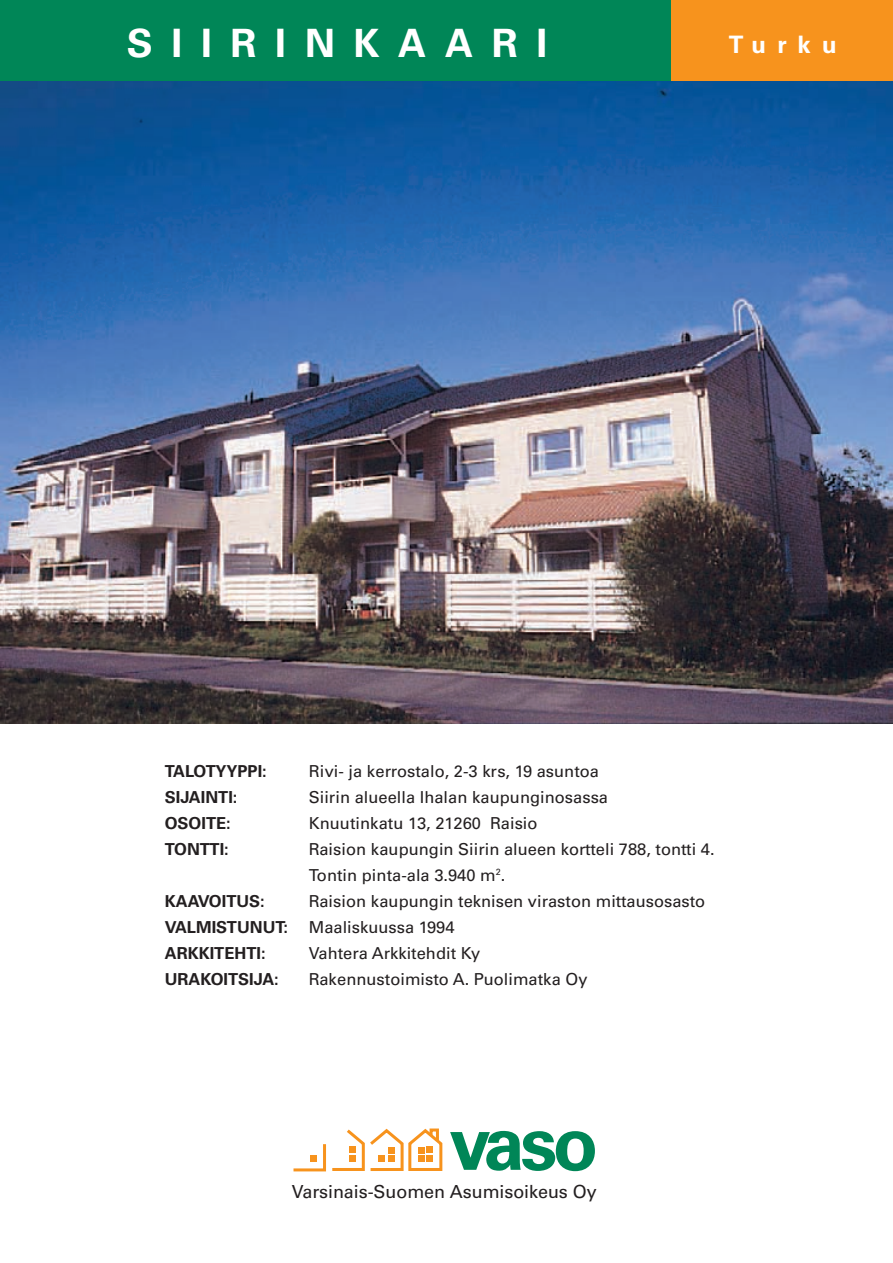
<style>
.page{position:relative;width:893px;height:1263px;background:#fff}
.page>*{position:absolute;margin:0;border:0;box-sizing:border-box;transform-origin:0 0}
.t1{font:700 74.85px "Univers";color:#008657}
.t2{font:700 39px "Univers";letter-spacing:.48em;color:#fff}
.t3{font:700 24px "Univers";letter-spacing:.46em;color:#fff}
.t4{font:18px "Univers";letter-spacing:-.005em;color:#231f20}
.t5{font:16.5px/26px "Univers";color:#231f20}
.t6{font:700 16.5px "Univers";color:#231f20}
</style>
<div class="page">
<img style="left:0;top:81px;width:893px;height:642px">
<div style="left:0;top:0;width:893px;height:81px;background:#f7931d"></div>
<div style="left:0;top:0;width:670px;height:81px;background:#008657"></div>
<svg style="left:293px;top:1128px;width:150px;height:44px"></svg>
<h2 class="t2" style="left:127px;top:29px;width:422px">SIIRINKAARI</h2>
<h3 class="t3" style="left:729px;top:35px;width:109px">Turku</h3>
<p class="t6" style="left:165px;top:765px;width:104px">TALOTYYPPI:</p>
<p class="t5" style="left:309px;top:760px;width:292px">Rivi- ja kerrostalo, 2-3 krs, 19 asuntoa</p>
<p class="t6" style="left:165px;top:791px;width:74px">SIJAINTI:</p>
<p class="t5" style="left:309px;top:786px;width:301px">Siirin alueella Ihalan kaupunginosassa</p>
<p class="t6" style="left:165px;top:817px;width:68px">OSOITE:</p>
<p class="t5" style="left:309px;top:812px;width:230px">Knuutinkatu 13, 21260 Raisio</p>
<p class="t6" style="left:165px;top:843px;width:66px">TONTTI:</p>
<p class="t5" style="left:309px;top:838px;width:407px">Raision kaupungin Siirin alueen kortteli 788, tontti 4.<br>Tontin pinta-ala 3.940 m<sup>2</sup>.</p>
<p class="t6" style="left:165px;top:895px;width:102px">KAAVOITUS:</p>
<p class="t5" style="left:309px;top:890px;width:398px">Raision kaupungin teknisen viraston mittausosasto</p>
<p class="t6" style="left:165px;top:921px;width:125px">VALMISTUNUT:</p>
<p class="t5" style="left:309px;top:916px;width:147px">Maaliskuussa 1994</p>
<p class="t6" style="left:165px;top:947px;width:102px">ARKKITEHTI:</p>
<p class="t5" style="left:309px;top:942px;width:173px">Vahtera Arkkitehdit Ky</p>
<p class="t6" style="left:165px;top:973px;width:116px">URAKOITSIJA:</p>
<p class="t5" style="left:309px;top:968px;width:280px">Rakennustoimisto A. Puolimatka Oy</p>
<h1 class="t1" style="left:450px;top:1116px;width:150px">vaso</h1>
<p class="t4" style="left:292px;top:1184px;width:306px">Varsinais-Suomen Asumisoikeus Oy</p>
</div>
